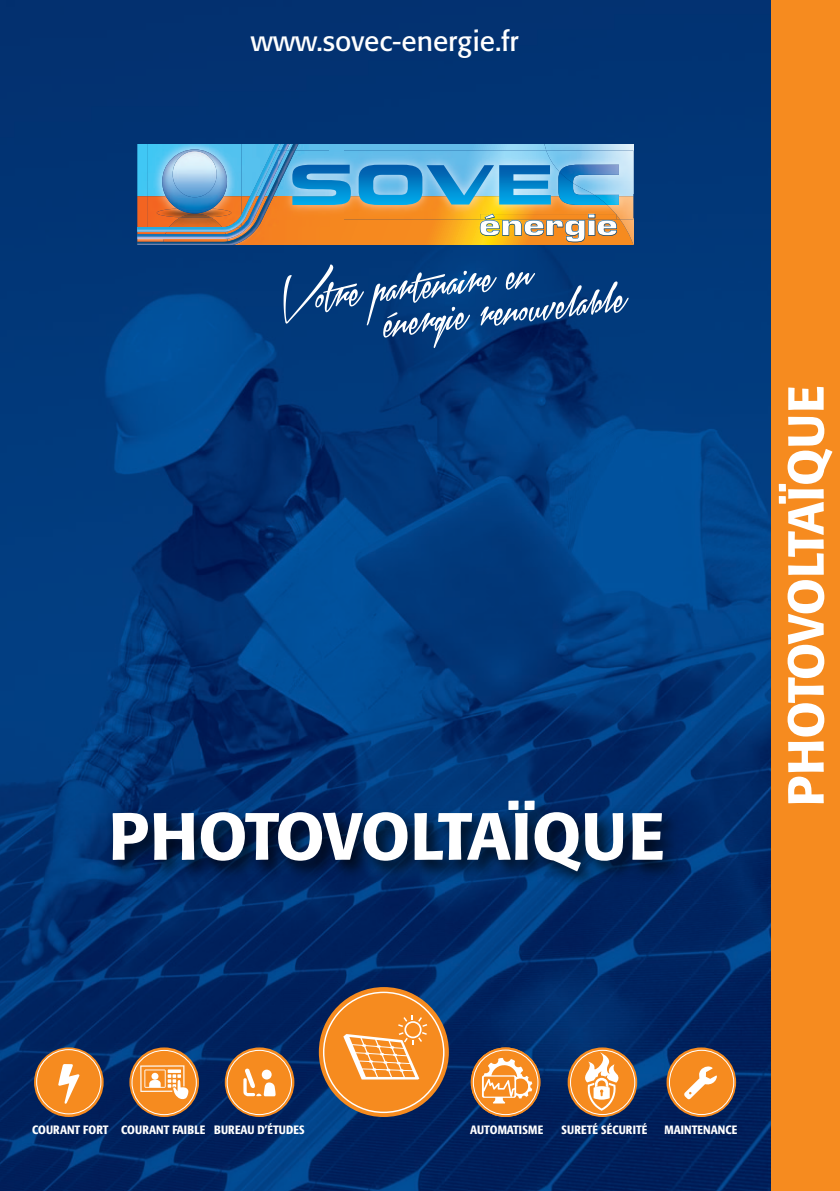
<style>
.page{position:relative;width:840px;height:1191px;background:#fff}
.page>*{position:absolute;margin:0;border:0;box-sizing:border-box;transform-origin:0 0}
.t1{font:500 66px "Formata";color:#fff}
.t2{font:500 50px "Formata";color:#fff}
.t3{font:46.8px "Xtreem 2 Personal Use";color:#fff;scale:1.2 1}
.t4{font:700 28.2px "Eurostile";color:#fff;scale:1.32 1}
.t5{font:28px "Formata";color:#fff}
.t6{font:500 condensed 12px "Formata";letter-spacing:.01em;color:#fff}
</style>
<div class="page">
<img style="left:0;top:0;width:771px;height:1191px">
<img style="left:0;top:789px;width:771px;height:162px">
<svg style="left:666px;top:1047px;width:69px;height:70px"></svg>
<svg style="left:668px;top:1049px;width:66px;height:66px;background:#d18944"></svg>
<svg style="left:129px;top:1047px;width:70px;height:70px"></svg>
<svg style="left:131px;top:1049px;width:66px;height:66px;background:#d19153"></svg>
<svg style="left:34px;top:1047px;width:70px;height:70px"></svg>
<svg style="left:36px;top:1048px;width:66px;height:66px;background:#d08945"></svg>
<img style="left:137px;top:145px;width:496px;height:100px">
<svg style="left:204px;top:991px;width:435px;height:124px;background:#705d56"></svg>
<div style="left:771px;top:0;width:68px;height:1191px;background:#f68b1f"></div>
<p class="t5" style="left:251px;top:29px;width:269px">www.sovec-energie.fr</p>
<p class="t4" style="left:479px;top:214px;width:107px">énergie</p>
<p class="t3" style="left:279px;top:267px;width:211px;rotate:-6deg">Votre partenaire en</p>
<p class="t3" style="left:381px;top:290px;width:204px;rotate:-6deg">énergie renouvelable</p>
<p class="t1" style="left:109px;top:807px;width:557px">PHOTOVOLTAÏQUE</p>
<p class="t2" style="left:783px;top:806px;width:423px;rotate:-90deg">PHOTOVOLTAÏQUE</p>
<p class="t6" style="left:32px;top:1124px;width:78px">COURANT FORT</p>
<p class="t6" style="left:121px;top:1124px;width:85px">COURANT FAIBLE</p>
<p class="t6" style="left:214px;top:1124px;width:92px">BUREAU D’ÉTUDES</p>
<p class="t6" style="left:470px;top:1124px;width:74px">AUTOMATISME</p>
<p class="t6" style="left:561px;top:1124px;width:87px">SURETÉ SÉCURITÉ</p>
<p class="t6" style="left:664px;top:1124px;width:74px">MAINTENANCE</p>
</div>
